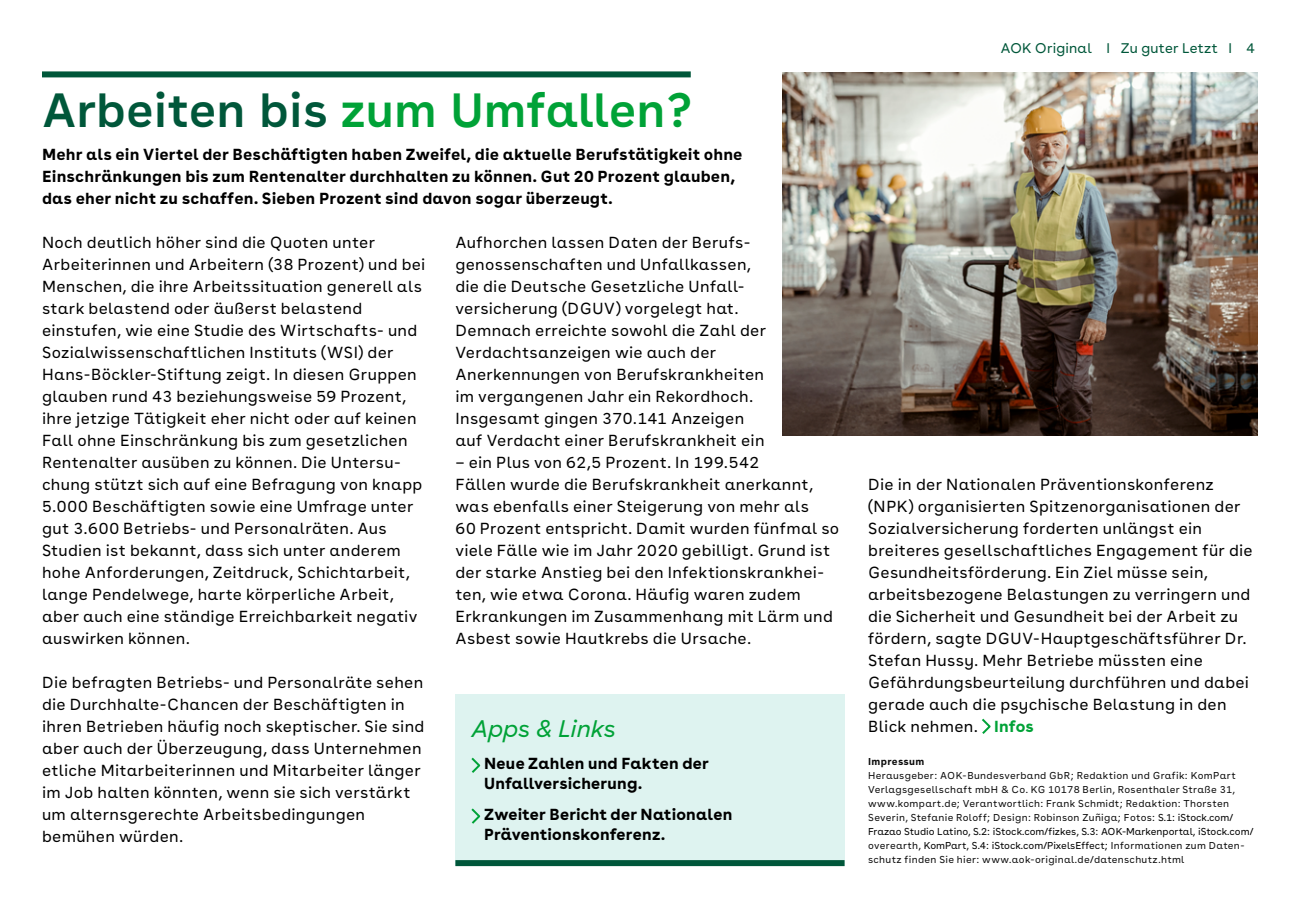
<style>
.page{position:relative;width:1300px;height:908px;background:#fff}
.page>*{position:absolute;margin:0;border:0;box-sizing:border-box;transform-origin:0 0}
.t1{font:600 48px "AOK Buenos Aires Text";color:#00a237}
.t2{font:italic 24px "AOK Buenos Aires";letter-spacing:-.005em;color:#00a237}
.t3{font:16px/22px "AOK Buenos Aires Text";letter-spacing:.02em;color:#000}
.t4{font:700 16px/22px "AOK Buenos Aires Text";letter-spacing:.01em;color:#000}
.t5{font:700 16px/20.4px "AOK Buenos Aires";letter-spacing:.015em;color:#000}
.t6{font:14px "AOK Buenos Aires";letter-spacing:.02em;color:#00573a}
.t7{font:10px/14px "AOK Buenos Aires Text";letter-spacing:.025em;color:#0b0b0b}
.t8{font:700 10px "AOK Buenos Aires Text";letter-spacing:.03em;color:#0b0b0b}
.s1{color:#00573a}
.s2{font-family:"AOK Buenos Aires";font-weight:700;color:#00a237}
.s3{color:#000}
</style>
<div class="page">
<div style="left:455px;top:694px;width:390px;height:172px;background:#def3f0"></div>
<svg style="left:471px;top:757px;width:10px;height:16px"></svg>
<svg style="left:471px;top:808px;width:10px;height:16px"></svg>
<svg style="left:982px;top:718px;width:9px;height:16px"></svg>
<div style="left:455px;top:860px;width:390px;height:6px;background:#00573a"></div>
<img style="left:782px;top:72px;width:475px;height:364px">
<div style="left:42px;top:71px;width:649px;height:6px;background:#00573a"></div>
<h1 class="t1" style="left:42px;top:70px;width:652px"><span class="s1">Arbeiten bis</span> zum Umfallen?</h1>
<p class="t4" style="left:42px;top:142px;width:702px">Mehr als ein Viertel der Beschäftigten haben Zweifel, die aktuelle Berufstätigkeit ohne<br>Einschränkungen bis zum Rentenalter durchhalten zu können. Gut 20 Prozent glauben, das eher nicht zu schaffen. Sieben Prozent sind davon sogar überzeugt.</p>
<p class="t3" style="left:42px;top:230px;width:385px">Noch deutlich höher sind die Quoten unter Arbeiterinnen und Arbeitern (38 Prozent) und bei Menschen, die ihre Arbeitssituation generell als stark belastend oder äußerst belastend einstufen, wie eine Studie des Wirtschafts- und Sozialwissenschaftlichen Instituts (WSI) der Hans-Böckler-Stiftung zeigt. In diesen Gruppen glauben rund 43 beziehungsweise 59 Prozent, ihre jetzige Tätigkeit eher nicht oder auf keinen Fall ohne Einschränkung bis zum gesetzlichen Rentenalter ausüben zu können. Die Untersu&shy;chung stützt sich auf eine Befragung von knapp 5.000 Beschäftigten sowie eine Umfrage unter gut 3.600 Betriebs- und Personalräten. Aus Studien ist bekannt, dass sich unter anderem hohe Anforderungen, Zeitdruck, Schichtarbeit, lange Pendelwege, harte körperliche Arbeit, aber auch eine ständige Erreichbarkeit negativ auswirken können.</p>
<p class="t3" style="left:42px;top:670px;width:384px">Die befragten Betriebs- und Personalräte sehen die Durchhalte-Chancen der Beschäftigten in ihren Betrieben häufig noch skeptischer. Sie sind aber auch der Überzeugung, dass Unternehmen etliche Mitarbeiterinnen und Mitarbeiter länger im Job halten könnten, wenn sie sich verstärkt um alternsgerechte Arbeitsbedingungen bemühen würden.</p>
<p class="t3" style="left:455px;top:230px;width:312px">Aufhorchen lassen Daten der Berufs&shy;genossenschaften und Unfallkassen, die die Deutsche Gesetzliche Unfall&shy;versicherung (DGUV) vorgelegt hat.<br>Demnach erreichte sowohl die Zahl der Verdachtsanzeigen wie auch der Anerkennungen von Berufskrankheiten im vergangenen Jahr ein Rekordhoch.<br>Insgesamt gingen 370.141 Anzeigen auf Verdacht einer Berufskrankheit ein</p>
<p class="t3" style="left:455px;top:450px;width:385px">– ein Plus von 62,5 Prozent. In 199.542<br>Fällen wurde die Berufskrankheit anerkannt, was ebenfalls einer Steigerung von mehr als<br>60 Prozent entspricht. Damit wurden fünfmal so viele Fälle wie im Jahr 2020 gebilligt. Grund ist der starke Anstieg bei den Infektionskrankhei&shy;ten, wie etwa Corona. Häufig waren zudem Erkrankungen im Zusammenhang mit Lärm und Asbest sowie Hautkrebs die Ursache.</p>
<h2 class="t2" style="left:471px;top:709px;width:146px">Apps &amp; Links</h2>
<p class="t5" style="left:484px;top:752px;width:226px">Neue Zahlen und Fakten der<br>Unfallversicherung.</p>
<p class="t5" style="left:484px;top:802px;width:250px">Zweiter Bericht der Nationalen<br>Präventionskonferenz.</p>
<p class="t6" style="left:1001px;top:36px;width:256px">AOK Original I Zu guter Letzt I 4</p>
<p class="t3" style="left:868px;top:472px;width:386px">Die in der Nationalen Präventionskonferenz (NPK) organisierten Spitzenorganisationen der Sozialversicherung forderten unlängst ein breiteres gesellschaftliches Engagement für die Gesundheitsförderung. Ein Ziel müsse sein, arbeitsbezogene Belastungen zu verringern und die Sicherheit und Gesundheit bei der Arbeit zu fördern, sagte DGUV-Hauptgeschäftsführer Dr.<br>Stefan Hussy. Mehr Betriebe müssten eine Gefährdungsbeurteilung durchführen und dabei gerade auch die psychische Belastung in den Blick nehmen. <span class="s2">Infos</span></p>
<p class="t8" style="left:868px;top:753px;width:58px">Impressum</p>
<p class="t7" style="left:868px;top:768px;width:387px">Herausgeber: AOK-Bundesverband GbR; Redaktion und Grafik: KomPart Verlagsgesellschaft mbH &amp; Co. KG 10178 Berlin, Rosenthaler Straße 31, www.kompart.de; Verantwortlich: Frank Schmidt; Redaktion: Thorsten Severin, Stefanie Roloff; Design: Robinson Zuñiga; Fotos: <span class="s3">S.1: iStock.com/ Frazao Studio Latino, S.2: iStock.com/fizkes, S.3: AOK-Markenportal, iStock.com/ </span>overearth<span class="s3">, KomPart</span>, <span class="s3">S.4: iStock.com/PixelsEffect;</span> Informationen zum Daten&shy;schutz finden Sie hier: www.aok-original.de/datenschutz.html</p>
</div>
